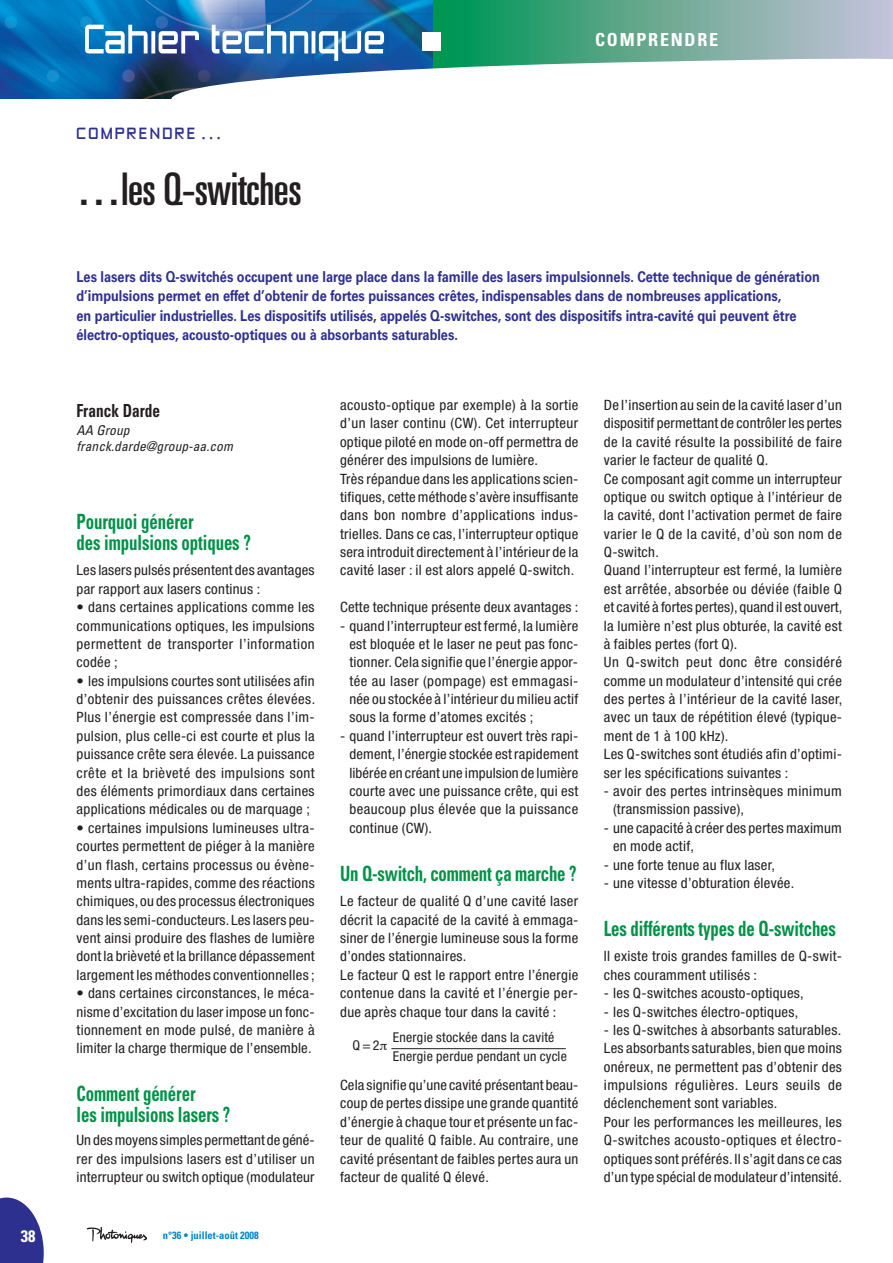
<style>
.page{position:relative;width:893px;height:1263px;background:#fff}
.page>*{position:absolute;margin:0;border:0;box-sizing:border-box;transform-origin:0 0}
.t1{font:ultra-condensed 45px "Univers LT";letter-spacing:-.01em;color:#231f20}
.t2{font:700 condensed 21px/21px "Univers LT";letter-spacing:-.005em;color:#009248;scale:.8 1}
.t3{font:700 condensed 18px "Univers LT";color:#231f20;scale:.85 1}
.t4{font:700 condensed 18px "Univers LT";letter-spacing:.1em;color:#fff}
.t5{font:700 condensed 16.5px "Univers LT";color:#fff}
.t6{font:700 15px/19.5px "Univers LT";color:#2e308f;scale:.85 1}
.t7{font:15px "Zero Threes";letter-spacing:.15em;color:#2e308f}
.t8{font:condensed 14.25px/18.5px "Helvetica Neue";letter-spacing:.02em;color:#231f20;scale:1.04 1}
.t9{font:condensed 13.5px "Helvetica Neue";letter-spacing:.02em;color:#231f20}
.t10{font:italic condensed 13.5px/16.5px "Univers LT";letter-spacing:.005em;color:#231f20}
.t11{font:700 condensed 10.5px "Univers LT";color:#0085ca}
</style>
<div class="page">
<div style="left:391px;top:0;width:502px;height:87px;background:linear-gradient(to right,#008f42,#cec1da)"></div>
<img style="left:0;top:0;width:432px;height:98px">
<svg style="left:165px;top:49px;width:728px;height:50px"></svg>
<div style="left:422px;top:32px;width:18px;height:19px;background:#fff"></div>
<svg style="left:85px;top:25px;width:299px;height:36px"></svg>
<svg style="left:0;top:1197px;width:44px;height:66px"></svg>
<svg style="left:87px;top:1227px;width:60px;height:16px"></svg>
<hr style="left:391px;top:1048px;width:175px;height:1px;background:#231f20">
<p class="t7" style="left:77px;top:125px;width:150px">COMPRENDRE…</p>
<h1 class="t1" style="left:77px;top:173px;width:227px">…les Q-switches</h1>
<p class="t4" style="left:595px;top:33px;width:125px">COMPRENDRE</p>
<p class="t6" style="left:77px;top:268px;width:876px">Les lasers dits Q-switchés occupent une large place dans la famille des lasers impulsionnels. Cette technique de génération d’impulsions permet en effet d’obtenir de fortes puissances crêtes, indispensables dans de nombreuses applications,<br>en particulier industrielles. Les dispositifs utilisés, appelés Q-switches, sont des dispositifs intra-cavité qui peuvent être électro-optiques, acousto-optiques ou à absorbants saturables.</p>
<p class="t3" style="left:77px;top:404px;width:100px">Franck Darde</p>
<p class="t10" style="left:77px;top:423px;width:158px">AA Group franck.darde@group-aa.com</p>
<h2 class="t2" style="left:77px;top:513px;width:219px">Pourquoi générer<br>des impulsions optiques ?</h2>
<p class="t8" style="left:77px;top:562px;width:230px">Les lasers pulsés présentent des avantages par rapport aux lasers continus :</p>
<p class="t8" style="left:77px;top:599px;width:230px;text-align:justify">• dans certaines applications comme les communications optiques, les impulsions permettent de transporter l’information codée ;</p>
<p class="t8" style="left:77px;top:673px;width:231px;text-align:justify">• les impulsions courtes sont utilisées afin d’obtenir des puissances crêtes élevées.<br>Plus l’énergie est compressée dans l’im&shy;pulsion, plus celle-ci est courte et plus la puissance crête sera élevée. La puissance crête et la brièveté des impulsions sont des éléments primordiaux dans certaines applications médicales ou de marquage ;</p>
<p class="t8" style="left:77px;top:820px;width:231px;text-align:justify">• certaines impulsions lumineuses ultra&shy;courtes permettent de piéger à la manière d’un flash, certains processus ou évène&shy;ments ultra-rapides, comme des réactions chimiques, ou des processus électroniques dans les semi-conducteurs. Les lasers peu&shy;vent ainsi produire des flashes de lumière dont la brièveté et la brillance dépassement largement les méthodes conventionnelles ;</p>
<p class="t8" style="left:77px;top:985px;width:231px;text-align:justify">• dans certaines circonstances, le méca&shy;nisme d’excitation du laser impose un fonc&shy;tionnement en mode pulsé, de manière à limiter la charge thermique de l’ensemble.</p>
<h2 class="t2" style="left:77px;top:1085px;width:194px">Comment générer<br>les impulsions lasers ?</h2>
<p class="t8" style="left:77px;top:1132px;width:230px;text-align:justify">Un des moyens simples permettant de géné&shy;rer des impulsions lasers est d’utiliser un interrupteur ou switch optique (mo dulateur</p>
<p class="t5" style="left:21px;top:1230px;width:16px">38</p>
<p class="t11" style="left:163px;top:1231px;width:98px">n°36 • juillet-août 2008</p>
<p class="t8" style="left:340px;top:397px;width:231px">acousto-optique par exemple) à la sortie d’un laser continu (CW). Cet interrupteur optique piloté en mode on-off permettra de générer des impulsions de lumière.<br>Très répandue dans les applications scien&shy;tifiques, cette méthode s’avère insuffisante dans bon nombre d’applications indus&shy;trielles. Dans ce cas, l’interrupteur optique sera introduit directement à l’intérieur de la cavité laser : il est alors appelé Q-switch.</p>
<p class="t8" style="left:340px;top:599px;width:230px">Cette technique présente deux avanta ges :</p>
<p class="t8" style="left:349px;top:617px;width:222px;text-align:justify;text-indent:-9px">- quand l’interrupteur est fermé, la lu mière est bloquée et le laser ne peut pas fonc&shy;tionner. Cela signifie que l’énergie appor&shy;tée au laser (pompage) est emmagasi&shy;née ou stockée à l’intérieur du milieu actif sous la forme d’atomes excités ;</p>
<p class="t8" style="left:349px;top:728px;width:222px;text-align:justify;text-indent:-9px">- quand l’interrupteur est ouvert très rapi&shy;dement, l’énergie stockée est rapidement libérée en créant une impulsion de lumière courte avec une puissance crête, qui est beaucoup plus élevée que la puissance continue (CW).</p>
<h2 class="t2" style="left:340px;top:864px;width:297px">Un Q-switch, comment ça marche ?</h2>
<p class="t8" style="left:340px;top:893px;width:231px">Le facteur de qualité Q d’une cavité laser décrit la capacité de la cavité à emmaga&shy;siner de l’énergie lumineuse sous la forme d’ondes stationnaires.<br>Le facteur Q est le rapport entre l’énergie contenue dans la cavité et l’énergie per&shy;due après chaque tour dans la cavité :</p>
<p class="t9" style="left:353px;top:1040px;width:29px">Q = 2</p>
<p class="t9" style="left:393px;top:1032px;width:163px">Energie stockée dans la cavité</p>
<p class="t9" style="left:393px;top:1052px;width:176px">Energie perdue pendant un cycle</p>
<p class="t8" style="left:340px;top:1077px;width:231px;text-align:justify">Cela signifie qu’une cavité présentant beau&shy;coup de pertes dissipe une grande quantité d’énergie à chaque tour et présente un fac&shy;teur de qualité Q faible. Au contraire, une cavité présentant de faibles pertes aura un facteur de qualité Q élevé.</p>
<p class="t8" style="left:604px;top:397px;width:231px">De l’insertion au sein de la cavité laser d’un dispositif permettant de contrôler les pertes de la cavité résulte la possibilité de faire varier le facteur de qualité Q.<br>Ce composant agit comme un interrupteur optique ou switch optique à l’intérieur de la cavité, dont l’activation permet de faire varier le Q de la cavité, d’où son nom de Q-switch.<br>Quand l’interrupteur est fermé, la lumière est arrêtée, absorbée ou déviée (faible Q et cavité à fortes pertes), quand il est ouvert, la lumière n’est plus obturée, la cavité est à faibles pertes (fort Q).<br>Un Q-switch peut donc être considéré comme un modulateur d’intensité qui crée des pertes à l’intérieur de la cavité laser, avec un taux de répétition élevé (typique&shy;ment de 1 à 100 kHz).<br>Les Q-switches sont étudiés afin d’optimi&shy;ser les spécifications suivantes :</p>
<p class="t8" style="left:613px;top:783px;width:222px;text-indent:-9px">- avoir des pertes intrinsèques minimum (transmission passive),</p>
<p class="t8" style="left:613px;top:820px;width:222px;text-indent:-9px">- une capacité à créer des pertes maximum en mode actif,</p>
<p class="t8" style="left:604px;top:856px;width:166px">- une forte tenue au flux laser,</p>
<p class="t8" style="left:604px;top:875px;width:185px">- une vitesse d’obturation élevée.</p>
<h2 class="t2" style="left:604px;top:920px;width:292px">Les différents types de Q-switches</h2>
<p class="t8" style="left:604px;top:948px;width:231px">Il existe trois grandes familles de Q-swit - ches couramment utilisés :</p>
<p class="t8" style="left:604px;top:985px;width:194px">- les Q-switches acousto-optiques,</p>
<p class="t8" style="left:604px;top:1003px;width:189px">- les Q-switches électro-optiques,</p>
<p class="t8" style="left:604px;top:1022px;width:230px">- les Q-switches à absorbants saturables.<br>Les absorbants saturables, bien que moins onéreux, ne permettent pas d’obtenir des impulsions régulières. Leurs seuils de déclenchement sont variables.<br>Pour les performances les meilleures, les Q-switches acousto-optiques et électro&shy;optiques sont préférés. Il s’agit dans ce cas d’un type spécial de modulateur d’intensité.</p>
</div>
